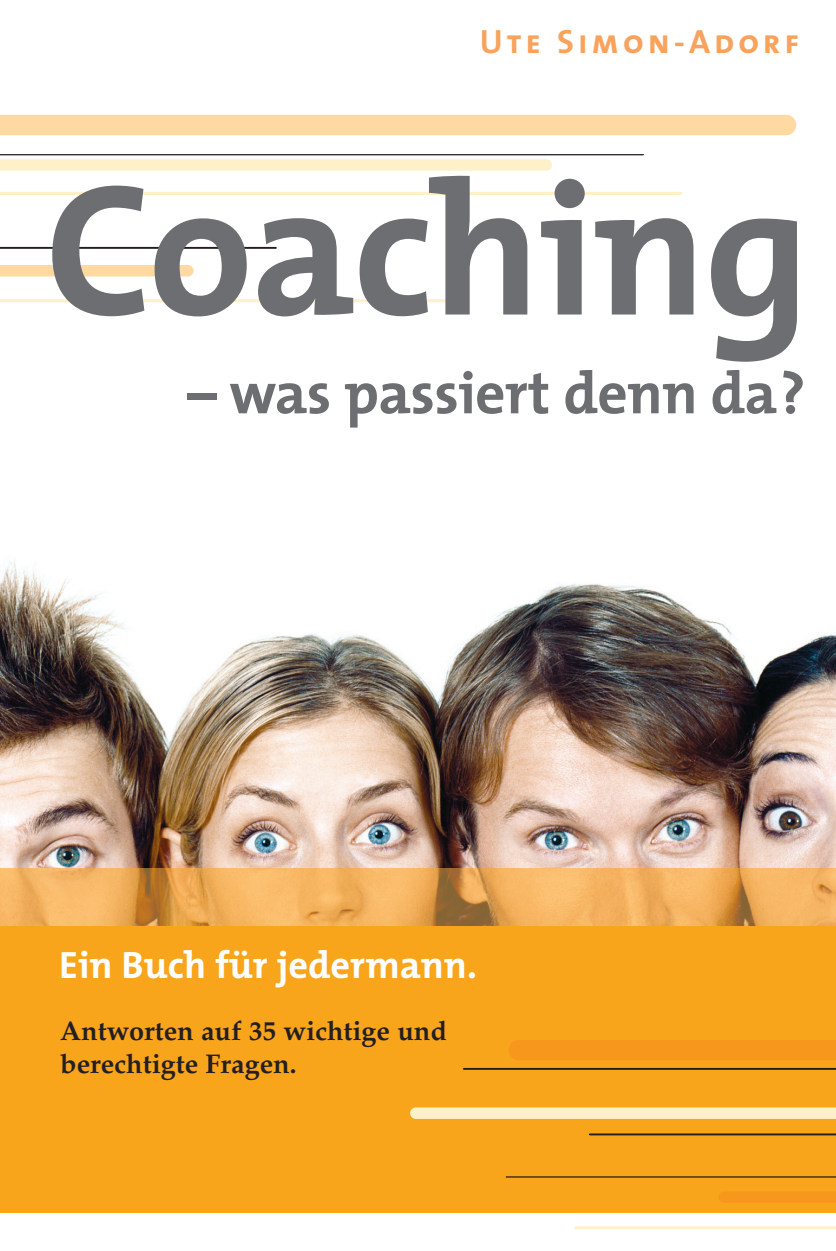
<style>
.page{position:relative;width:836px;height:1251px;background:#fff}
.page>*{position:absolute;margin:0;border:0;box-sizing:border-box;transform-origin:0 0}
.t1{font:700 189.45px "The Mix";letter-spacing:-.01em;color:#6d6e71}
.t2{font:700 59.18px "The Mix";letter-spacing:-.01em;color:#6d6e71}
.t3{font:700 38.25px "The Mix";color:#fff}
.t4{font:33.75px "The Mix Bold Caps";letter-spacing:.12em;color:#f8a35d}
.t5{font:700 27px/32.4px "Palatino";color:#231f20}
</style>
<div class="page">
<img style="left:0;top:114px;width:836px;height:1116px">
<p class="t4" style="left:480px;top:22px;width:321px">Ute Simon-Adorf</p>
<h1 class="t1" style="left:45px;top:178px;width:766px">Coaching</h1>
<h2 class="t2" style="left:187px;top:370px;width:620px">– was passiert denn da?</h2>
<h3 class="t3" style="left:59px;top:950px;width:419px">Ein Buch für jedermann.</h3>
<p class="t5" style="left:60px;top:1017px;width:388px">Antworten auf 35 wichtige und berechtigte Fragen.</p>
</div>
